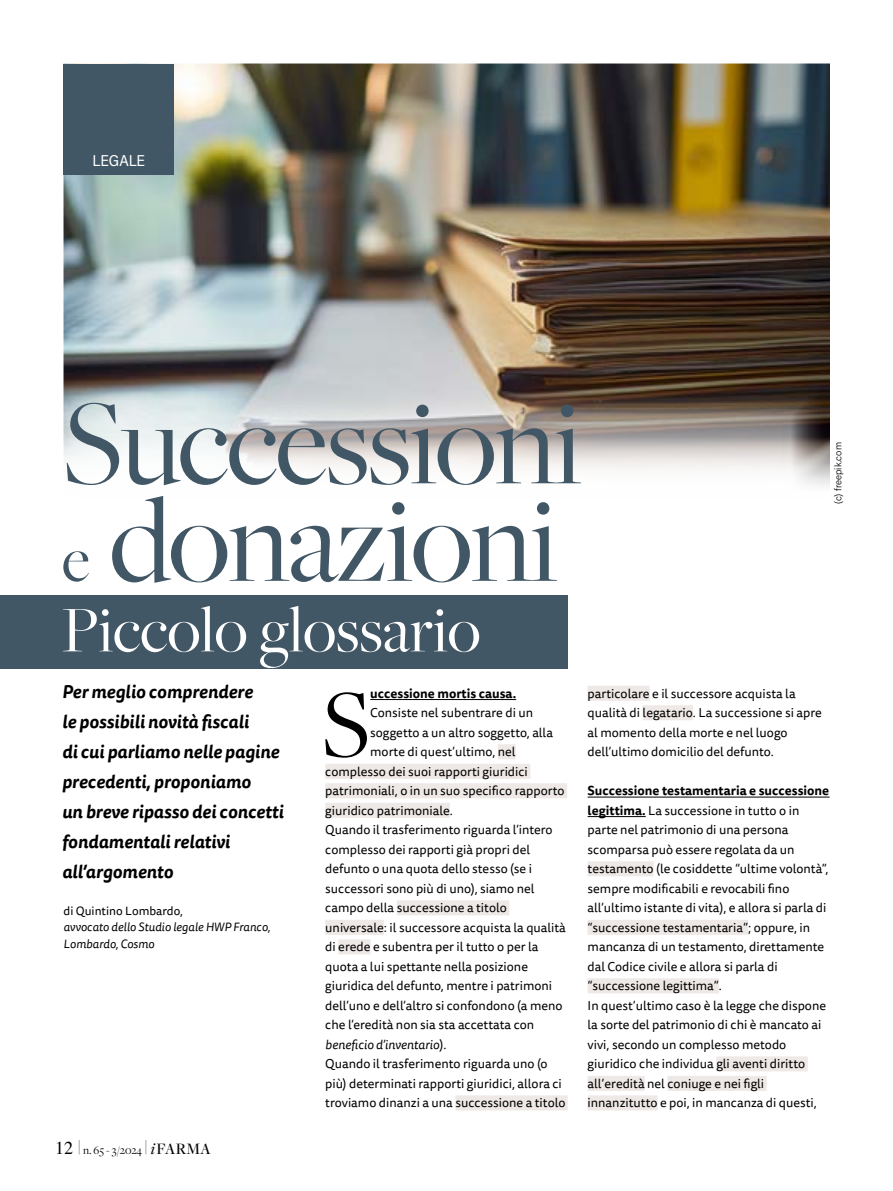
<style>
.page{position:relative;width:893px;height:1191px;background:#fff}
.page>*{position:absolute;margin:0;border:0;box-sizing:border-box;transform-origin:0 0}
.t1{font:126px/97.5px "Freight Big Pro";letter-spacing:-.015em;color:#425766}
.t2{font:100.05px "Freight Disp Pro";color:#000}
.t3{font:67.5px "Freight Big Pro";color:#fff}
.t4{font:italic 700 18px/30px "Tisa Sans Pro";color:#000}
.t5{font:15.75px "Acumin Pro Semi Cond";letter-spacing:-.01em;color:#fff}
.t6{font:12.75px/19.5px "Tisa Sans Pro";color:#000}
.t7{font:italic 12.75px "Tisa Sans Pro";color:#000}
.t8{font:700 12.75px "Tisa Sans Pro";color:#000}
.t9{font:italic 12px/16.5px "Tisa Sans Pro";color:#000}
.t10{font:12px "Freight Disp Pro";color:#000}
.t11{font:12px "Tisa Sans Pro";color:#000}
.t12{font:300 9.75px "Acumin Pro";color:#000}
.s1{font-size:67.5px}
.s2{font-family:"Times";font-size:18px}
.s3{font-weight:500;font-style:italic;font-size:16.5px}
.s4{font-weight:500;font-size:16.5px}
.s5{font-style:normal}
.s6{font-weight:700}
</style>
<div class="page">
<img style="left:64px;top:64px;width:766px;height:312px">
<div style="left:64px;top:64px;width:110px;height:110px;background:#425766"></div>
<hr style="left:370px;top:699px;width:146px;height:1px;background:#000">
<div style="left:498px;top:744px;width:18px;height:15px;background:#eee8e6"></div>
<div style="left:325px;top:764px;width:205px;height:15px;background:#eee8e6"></div>
<div style="left:325px;top:783px;width:242px;height:15px;background:#eee8e6"></div>
<div style="left:325px;top:803px;width:125px;height:15px;background:#eee8e6"></div>
<div style="left:397px;top:900px;width:112px;height:15px;background:#eee8e6"></div>
<div style="left:325px;top:920px;width:59px;height:15px;background:#eee8e6"></div>
<div style="left:338px;top:939px;width:33px;height:15px;background:#eee8e6"></div>
<div style="left:455px;top:1095px;width:113px;height:15px;background:#eee8e6"></div>
<div style="left:588px;top:686px;width:62px;height:15px;background:#eee8e6"></div>
<div style="left:643px;top:705px;width:50px;height:15px;background:#eee8e6"></div>
<hr style="left:588px;top:796px;width:242px;height:1px;background:#000">
<hr style="left:588px;top:816px;width:58px;height:1px;background:#000">
<div style="left:588px;top:861px;width:66px;height:15px;background:#eee8e6"></div>
<div style="left:588px;top:920px;width:160px;height:15px;background:#eee8e6"></div>
<div style="left:588px;top:978px;width:131px;height:15px;background:#eee8e6"></div>
<div style="left:716px;top:1056px;width:92px;height:15px;background:#eee8e6"></div>
<div style="left:588px;top:1076px;width:57px;height:15px;background:#eee8e6"></div>
<div style="left:667px;top:1076px;width:100px;height:15px;background:#eee8e6"></div>
<div style="left:588px;top:1095px;width:70px;height:15px;background:#eee8e6"></div>
<div style="left:0;top:595px;width:568px;height:73px;background:#425766"></div>
<svg style="left:63px;top:376px;width:767px;height:110px"></svg>
<p class="t5" style="left:93px;top:150px;width:54px">LEGALE</p>
<h1 class="t1" style="left:62px;top:391px;width:521px">Successioni <span class="s1">e</span> donazioni</h1>
<h3 class="t3" style="left:62px;top:586px;width:420px">Piccolo glossario</h3>
<p class="t12" style="left:831px;top:504px;width:64px;rotate:-90deg">(c) freepik.com</p>
<h3 class="t4" style="left:62px;top:676px;width:223px">Per meglio comprendere<br>le possibili novità fiscali<br>di cui parliamo nelle pagine precedenti, proponiamo<br>un breve ripasso dei concetti fondamentali relativi all’argomento</h3>
<p class="t11" style="left:64px;top:902px;width:121px">di Quintino Lombardo,</p>
<p class="t9" style="left:64px;top:919px;width:208px">avvocato dello Studio legale HWP Franco,<br>Lombardo, Cosmo</p>
<p class="t10" style="left:55px;top:1142px;width:157px"><span class="s2">12</span> <sup>|</sup> n. 65 - 3/2024 <sup>|</sup> <span class="s3">i</span><span class="s4">FARMA</span></p>
<h2 class="t2" style="left:321px;top:659px;width:50px">S</h2>
<p class="t8" style="left:370px;top:684px;width:147px">uccessione mortis causa.</p>
<p class="t6" style="left:370px;top:703px;width:164px">Consiste nel subentrare di un</p>
<p class="t6" style="left:370px;top:723px;width:184px">soggetto a un altro soggetto, alla</p>
<p class="t6" style="left:370px;top:742px;width:147px">morte di quest’ultimo, nel</p>
<p class="t6" style="left:325px;top:762px;width:204px">complesso dei suoi rapporti giuridici</p>
<p class="t6" style="left:325px;top:781px;width:241px">patrimoniali, o in un suo specifico rapporto</p>
<p class="t6" style="left:325px;top:801px;width:129px">giuridico patrimoniale.</p>
<p class="t6" style="left:325px;top:820px;width:229px">Quando il trasferimento riguarda l’intero</p>
<p class="t6" style="left:325px;top:840px;width:206px">complesso dei rapporti già propri del</p>
<p class="t6" style="left:325px;top:859px;width:208px">defunto o una quota dello stesso (se i</p>
<p class="t6" style="left:325px;top:879px;width:211px">successori sono più di uno), siamo nel</p>
<p class="t6" style="left:325px;top:898px;width:183px">campo della successione a titolo</p>
<p class="t6" style="left:325px;top:918px;width:242px">universale: il successore acquista la qualità</p>
<p class="t6" style="left:325px;top:937px;width:215px">di erede e subentra per il tutto o per la</p>
<p class="t6" style="left:325px;top:957px;width:204px">quota a lui spettante nella posizione</p>
<p class="t6" style="left:325px;top:976px;width:228px">giuridica del defunto, mentre i patrimoni</p>
<p class="t6" style="left:325px;top:996px;width:239px">dell’uno e dell’altro si confondono (a meno</p>
<p class="t6" style="left:325px;top:1015px;width:210px">che l’eredità non sia sta accettata con</p>
<p class="t7" style="left:325px;top:1035px;width:123px">beneficio d’inventario<span class="s5">).</span></p>
<p class="t6" style="left:325px;top:1054px;width:224px">Quando il trasferimento riguarda uno (o</p>
<p class="t6" style="left:325px;top:1074px;width:238px">più) determinati rapporti giuridici, allora ci</p>
<p class="t6" style="left:325px;top:1093px;width:242px">troviamo dinanzi a una successione a titolo</p>
<p class="t6" style="left:588px;top:684px;width:236px">particolare e il successore acquista la qualità di legatario. La successione si apre al momento della morte e nel luogo dell’ultimo domicilio del defunto.</p>
<p class="t6" style="left:588px;top:781px;width:243px"><span class="s6">Successione testamentaria e successione legittima.</span> La successione in tutto o in parte nel patrimonio di una persona scomparsa può essere regolata da un testamento (le cosiddette “ultime volontà”, sempre modificabili e revocabili fino all’ultimo istante di vita), e allora si parla di “successione testamentaria”; oppure, in mancanza di un testamento, direttamente dal Codice civile e allora si parla di “successione legittima”.<br>In quest’ultimo caso è la legge che dispone la sorte del patrimonio di chi è mancato ai vivi, secondo un complesso metodo giuridico che individua gli aventi diritto all’eredità nel coniuge e nei figli innanzitutto e poi, in mancanza di questi,</p>
</div>
